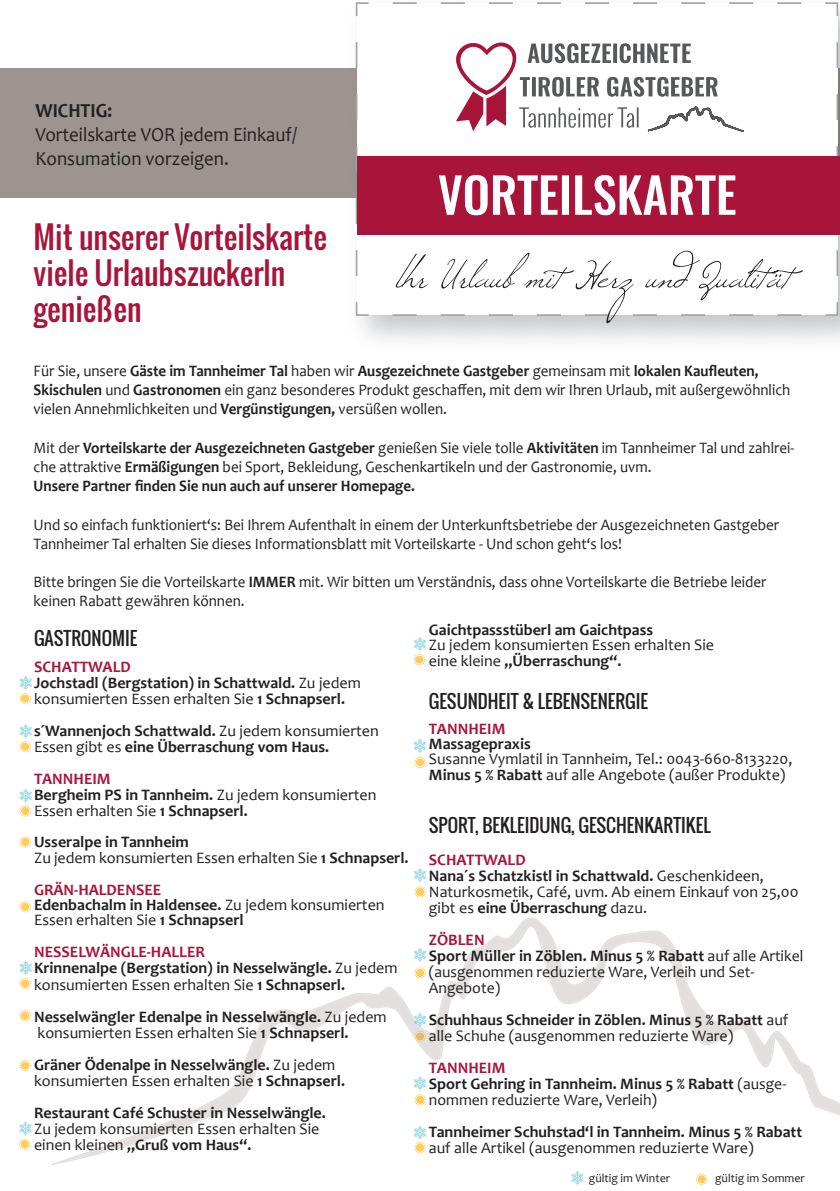
<style>
.page{position:relative;width:840px;height:1191px;background:#fff}
.page>*{position:absolute;margin:0;border:0;box-sizing:border-box;transform-origin:0 0}
.t1{font:30px/36px "Oswald";color:#a9143b}
.t2{font:20px/24px "Candara";color:#231f20;scale:.94 1}
.t3{font:700 20px "Candara";color:#231f20;scale:.94 1}
.t4{font:18px "Oswald";color:#231f20}
.t5{font:16px/19.2px "Candara";color:#231f20;scale:.94 1}
.t6{font:700 16px/16px "Candara";color:#231f20}
.t7{font:16px/16px "Candara";color:#231f20}
.t8{font:700 16px "Candara";color:#a9143b}
.t9{font:12px "Candara";color:#231f20}
.s1{font-weight:700}
.s2{color:#a9143b}
.s3{font-weight:400}
.s4{font-weight:700;color:#a9143b}
</style>
<div class="page">
<svg style="left:19px;top:836px;width:12px;height:12px"></svg>
<svg style="left:19px;top:900px;width:13px;height:13px"></svg>
<svg style="left:19px;top:1009px;width:13px;height:13px"></svg>
<svg style="left:19px;top:1059px;width:13px;height:13px"></svg>
<svg style="left:413px;top:738px;width:13px;height:31px"></svg>
<svg style="left:413px;top:867px;width:13px;height:31px"></svg>
<svg style="left:51px;top:917px;width:788px;height:248px"></svg>
<svg style="left:413px;top:1012px;width:13px;height:31px"></svg>
<svg style="left:19px;top:675px;width:13px;height:30px"></svg>
<svg style="left:19px;top:723px;width:13px;height:30px"></svg>
<svg style="left:19px;top:788px;width:13px;height:29px"></svg>
<svg style="left:19px;top:960px;width:13px;height:30px"></svg>
<svg style="left:18px;top:1121px;width:14px;height:29px"></svg>
<svg style="left:695px;top:1173px;width:12px;height:12px"></svg>
<svg style="left:571px;top:1170px;width:12px;height:15px"></svg>
<svg style="left:413px;top:636px;width:13px;height:30px"></svg>
<div style="left:0;top:68px;width:347px;height:129px;background:#9d9491"></div>
<svg style="left:355px;top:1px;width:483px;height:316px"></svg>
<svg style="left:392px;top:251px;width:420px;height:72px"></svg>
<svg style="left:455px;top:42px;width:318px;height:100px"></svg>
<div style="left:357px;top:157px;width:482px;height:78px;background:#a9143b"></div>
<svg style="left:438px;top:175px;width:297px;height:40px"></svg>
<p class="t3" style="left:35px;top:98px;width:83px">WICHTIG:</p>
<p class="t2" style="left:35px;top:122px;width:279px">Vorteilskarte VOR jedem Einkauf/<br>Konsumation vorzeigen.</p>
<h1 class="t1" style="left:34px;top:219px;width:295px">Mit unserer Vorteilskarte viele Urlaubszuckerln genießen</h1>
<p class="t5" style="left:34px;top:361px;width:806px">Für Sie, unsere <span class="s1">Gäste im Tannheimer Tal</span> haben wir <span class="s1">Ausgezeichnete Gastgeber</span> gemeinsam mit <span class="s1">lokalen Kaufleuten,<br>Skischulen</span> und <span class="s1">Gastronomen</span> ein ganz besonderes Produkt geschaffen, mit dem wir Ihren Urlaub, mit außergewöhnlich vielen Annehmlichkeiten und <span class="s1">Vergünstigungen,</span> versüßen wollen.</p>
<p class="t5" style="left:34px;top:438px;width:810px">Mit der <span class="s1">Vorteilskarte der Ausgezeichneten Gastgeber</span> genießen Sie viele tolle <span class="s1">Aktivitäten</span> im Tannheimer Tal und zahlrei&shy;che attraktive <span class="s1">Ermäßigungen</span> bei Sport, Bekleidung, Geschenkartikeln und der Gastronomie, uvm.<br><span class="s1">Unsere Partner finden Sie nun auch auf unserer Homepage.</span></p>
<p class="t5" style="left:34px;top:514px;width:794px">Und so einfach funktioniert‘s: Bei Ihrem Aufenthalt in einem der Unterkunftsbetriebe der Ausgezeichneten Gastgeber<br>Tannheimer Tal erhalten Sie dieses Informationsblatt mit Vorteilskarte - Und schon geht‘s los!</p>
<p class="t5" style="left:34px;top:572px;width:780px">Bitte bringen Sie die Vorteilskarte <span class="s1">IMMER</span> mit. Wir bitten um Verständnis, dass ohne Vorteilskarte die Betriebe leider keinen Rabatt gewähren können.</p>
<p class="t4" style="left:34px;top:625px;width:105px">GASTRONOMIE</p>
<p class="t6" style="left:34px;top:659px;width:328px"><span class="s2">SCHATTWALD<br></span>Jochstadl (Bergstation) in Schattwald. <span class="s3">Zu jedem konsumierten Essen erhalten Sie</span> 1 Schnapserl.</p>
<p class="t6" style="left:34px;top:723px;width:346px">s´Wannenjoch Schattwald. <span class="s3">Zu jedem konsumierten<br>Essen gibt es</span> eine Überraschung vom Haus.</p>
<p class="t7" style="left:34px;top:771px;width:343px"><span class="s4">TANNHEIM<br></span><span class="s1">Bergheim PS in Tannheim.</span> Zu jedem konsumierten<br>Essen erhalten Sie <span class="s1">1 Schnapserl.</span></p>
<p class="t7" style="left:34px;top:834px;width:376px"><span class="s1">Usseralpe in Tannheim<br></span>Zu jedem konsumierten Essen erhalten Sie <span class="s1">1 Schnapserl.</span></p>
<p class="t7" style="left:34px;top:882px;width:352px;line-height:15px"><span class="s4">GRÄN-HALDENSEE<br></span><span class="s1">Edenbachalm in Haldensee.</span> Zu jedem konsumierten<br>Essen erhalten Sie <span class="s1">1 Schnapserl</span></p>
<p class="t6" style="left:34px;top:944px;width:365px"><span class="s2">NESSELWÄNGLE-HALLER<br></span>Krinnenalpe (Bergstation) in Nesselwängle. <span class="s3">Zu jedem konsumierten Essen erhalten Sie</span> 1 Schnapserl.</p>
<p class="t6" style="left:34px;top:1008px;width:354px">Nesselwängler Edenalpe in Nesselwängle. <span class="s3">Zu jedem konsumierten Essen erhalten Sie</span> 1 Schnapserl.</p>
<p class="t6" style="left:34px;top:1056px;width:312px">Gräner Ödenalpe in Nesselwängle. <span class="s3">Zu jedem konsumierten Essen erhalten Sie</span> 1 Schnapserl.</p>
<p class="t6" style="left:34px;top:1104px;width:293px">Restaurant Café Schuster in Nesselwängle.</p>
<p class="t7" style="left:34px;top:1120px;width:287px">Zu jedem konsumierten Essen erhalten Sie einen kleinen <span class="s1">„Gruß vom Haus“.</span></p>
<p class="t6" style="left:428px;top:621px;width:226px">Gaichtpassstüberl am Gaichtpass</p>
<p class="t7" style="left:428px;top:636px;width:287px">Zu jedem konsumierten Essen erhalten Sie eine kleine <span class="s1">„Überraschung“.</span></p>
<p class="t4" style="left:428px;top:688px;width:220px">GESUNDHEIT &amp; LEBENSENERGIE</p>
<p class="t8" style="left:428px;top:719px;width:78px">TANNHEIM</p>
<p class="t6" style="left:428px;top:735px;width:103px">Massagepraxis</p>
<p class="t7" style="left:428px;top:751px;width:365px">Susanne Vymlatil in Tannheim, Tel.: 0043-660-8133220,<br><span class="s1">Minus 5 % Rabatt</span> auf alle Angebote (außer Produkte)</p>
<p class="t4" style="left:428px;top:811px;width:283px">SPORT, BEKLEIDUNG, GESCHENKARTIKEL</p>
<p class="t7" style="left:428px;top:851px;width:371px"><span class="s4">SCHATTWALD<br></span><span class="s1">Nana´s Schatzkistl in Schattwald.</span> Geschenkideen, Naturkosmetik, Café, uvm. Ab einem Einkauf von 25,00 gibt es <span class="s1">eine Überraschung</span> dazu.</p>
<p class="t7" style="left:428px;top:931px;width:376px"><span class="s4">ZÖBLEN<br></span><span class="s1">Sport Müller in Zöblen. Minus 5 % Rabatt</span> auf alle Artikel (ausgenommen reduzierte Ware, Verleih und Set-<br>Angebote)</p>
<p class="t6" style="left:428px;top:1011px;width:361px">Schuhhaus Schneider in Zöblen. Minus 5 % Rabatt <span class="s3">auf alle Schuhe (ausgenommen reduzierte Ware)</span></p>
<p class="t6" style="left:428px;top:1059px;width:359px"><span class="s2">TANNHEIM<br></span>Sport Gehring in Tannheim. Minus 5 % Rabatt <span class="s3">(ausge&shy;nommen reduzierte Ware, Verleih)</span></p>
<p class="t6" style="left:428px;top:1123px;width:374px">Tannheimer Schuhstad‘l in Tannheim. Minus 5 % Rabatt</p>
<p class="t7" style="left:428px;top:1139px;width:326px">auf alle Artikel (ausgenommen reduzierte Ware)</p>
<p class="t9" style="left:588px;top:1170px;width:83px">gültig im Winter</p>
<p class="t9" style="left:714px;top:1170px;width:91px">gültig im Sommer</p>
</div>
